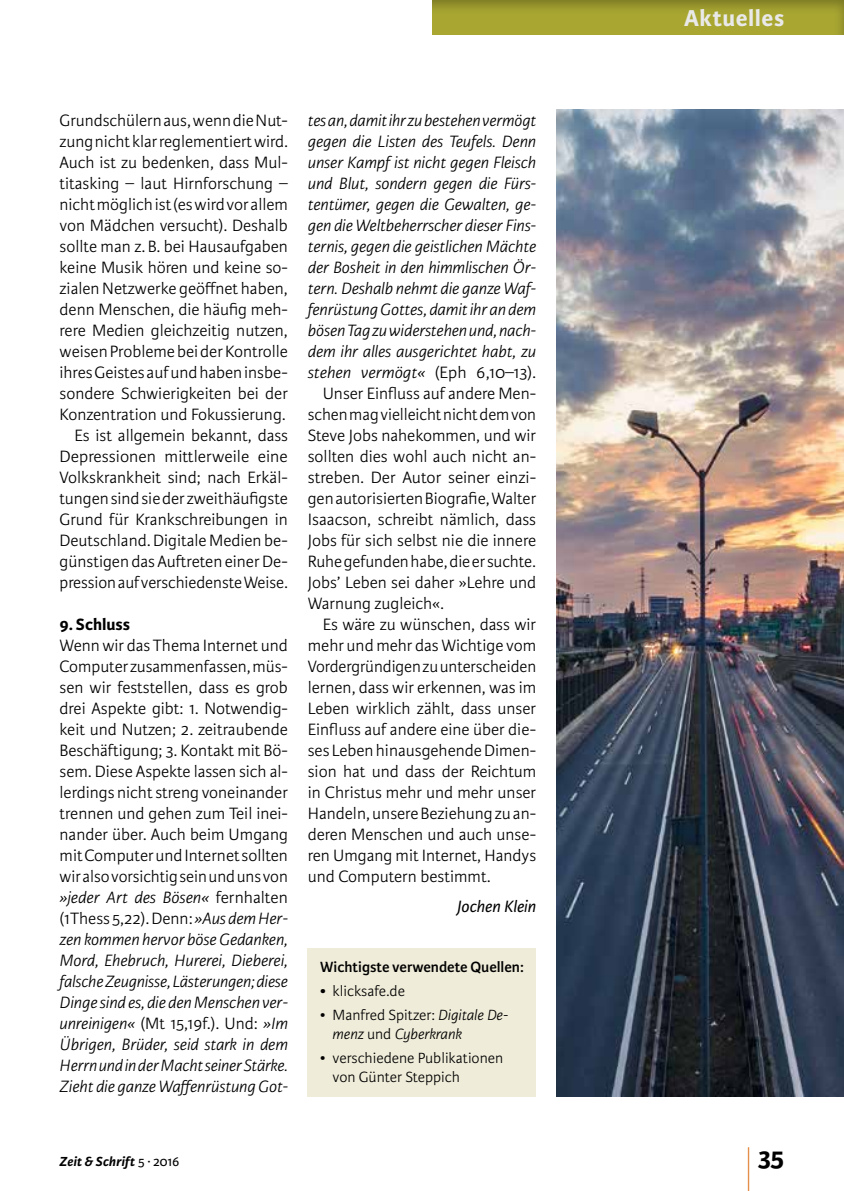
<style>
.page{position:relative;width:844px;height:1191px;background:#fff}
.page>*{position:absolute;margin:0;border:0;box-sizing:border-box;transform-origin:0 0}
.t1{font:300 59.5px "Karmina Sans Basic";color:#dd6d11;scale:.29 1}
.t2{font:700 28px "Karmina Sans Basic";color:#000}
.t3{font:700 24.5px "Karmina Sans Basic";letter-spacing:.025em;color:#e9e9e9}
.t4{font:300 17.5px/21px "Karmina Sans Basic";color:#000;text-align:right}
.t5{font:italic 300 17.5px "Karmina Sans Basic";color:#000}
.t6{font:italic 17.5px "Karmina Sans Basic";color:#000}
.t7{font:700 17.5px "Karmina Sans Basic";color:#000}
.t8{font:300 15.75px/18.9px "Karmina Sans Basic";color:#000}
.t9{font:italic 300 15.75px/18.9px "Karmina Sans Basic";color:#000}
.t10{font:600 15.75px "Karmina Sans Basic";color:#000}
.t11{font:italic 700 14px "Karmina Sans Basic";letter-spacing:.015em;color:#000}
.s1{font-style:italic}
.s2{font-style:normal}
.s3{font-weight:600}
.s4{font-weight:400;font-style:normal}
</style>
<div class="page">
<div style="left:308px;top:947px;width:228px;height:149px;background:#efecd9"></div>
<div style="left:430px;top:0;width:413px;height:35px;background:#000;opacity:.3"></div>
<img style="left:556px;top:109px;width:287px;height:987px">
<p class="t4" style="left:60px;top:110px;width:230px">Grundschülern aus, wenn die Nut&shy;zung nicht klar reglementiert wird.<br>Auch ist zu bedenken, dass Mul&shy;titasking – laut Hirnforschung – nicht möglich ist (es wird vor allem von Mädchen versucht). Deshalb sollte man z.B. bei Hausaufgaben keine Musik hören und keine so&shy;zialen Netzwerke geöffnet haben, denn Menschen, die häufig meh&shy;rere Medien gleichzeitig nutzen, weisen Probleme bei der Kontrolle ihres Geistes auf und haben insbe&shy;sondere Schwierigkeiten bei der Konzentration und Fokussierung.<br>Es ist allgemein bekannt, dass Depressionen mittlerweile eine Volkskrankheit sind; nach Erkäl&shy;tungen sind sie der zweithäufigste Grund für Krankschreibungen in Deutschland. Digitale Medien be&shy;günstigen das Auftreten einer De&shy;pression auf verschiedenste Weise.</p>
<p class="t7" style="left:60px;top:614px;width:72px">9. Schluss</p>
<p class="t4" style="left:60px;top:635px;width:230px;text-align:justify">Wenn wir das Thema Internet und Computer zusammenfassen, müs&shy;sen wir feststellen, dass es grob drei Aspekte gibt: 1. Notwendig&shy;keit und Nutzen; 2. zeitraubende Beschäftigung; 3. Kontakt mit Bö&shy;sem. Diese Aspekte lassen sich al&shy;lerdings nicht streng voneinander trennen und gehen zum Teil inei&shy;nander über. Auch beim Umgang mit Computer und Internet sollten wir also vorsichtig sein und uns von <span class="s1">»jeder Art des Bösen«</span> fernhalten (1Thess 5,22). Denn: <span class="s1">»Aus dem Her&shy;zen kommen hervor böse Gedanken, Mord, Ehebruch, Hurerei, Dieberei, falsche Zeugnisse, Lästerungen; diese Dinge sind es, die den Menschen ver&shy;unreinigen«</span> (Mt 15,19f.). Und: <span class="s1">»Im Übrigen, Brüder, seid stark in dem Herrn und in der Macht seiner Stärke.<br>Zieht die ganze Waffenrüstung Got-</span></p>
<p class="t5" style="left:308px;top:111px;width:230px">tes an, damit ihr zu bestehen vermögt</p>
<p class="t5" style="left:308px;top:132px;width:230px">gegen die Listen des Teufels. Denn</p>
<p class="t5" style="left:308px;top:153px;width:230px">unser Kampf ist nicht gegen Fleisch</p>
<p class="t5" style="left:308px;top:174px;width:230px">und Blut, sondern gegen die Fürs-</p>
<p class="t5" style="left:308px;top:195px;width:230px">tentümer, gegen die Gewalten, ge-</p>
<p class="t5" style="left:308px;top:216px;width:230px">gen die Weltbeherrscher dieser Fins-</p>
<p class="t5" style="left:308px;top:237px;width:230px">ternis, gegen die geistlichen Mächte</p>
<p class="t5" style="left:308px;top:258px;width:230px">der Bosheit in den himmlischen Ör-</p>
<p class="t5" style="left:308px;top:279px;width:230px">tern. Deshalb nehmt die ganze Waf-</p>
<p class="t5" style="left:308px;top:300px;width:230px">fenrüstung Gottes, damit ihr an dem</p>
<p class="t5" style="left:308px;top:321px;width:230px">bösen Tag zu widerstehen und, nach-</p>
<p class="t5" style="left:308px;top:342px;width:230px">dem ihr alles ausgerichtet habt, zu</p>
<p class="t5" style="left:308px;top:363px;width:230px">stehen vermögt« <span class="s2">(Eph 6,10–13).</span></p>
<p class="t4" style="left:322px;top:383px;width:215px">Unser Einfluss auf andere Men-</p>
<p class="t4" style="left:308px;top:404px;width:230px">schen mag vielleicht nicht dem von</p>
<p class="t4" style="left:308px;top:425px;width:230px">Steve Jobs nahekommen, und wir</p>
<p class="t4" style="left:308px;top:446px;width:230px">sollten dies wohl auch nicht an-</p>
<p class="t4" style="left:308px;top:467px;width:230px">streben. Der Autor seiner einzi-</p>
<p class="t4" style="left:308px;top:488px;width:230px">gen autorisierten Biografie, Walter</p>
<p class="t4" style="left:308px;top:509px;width:230px">Isaacson, schreibt nämlich, dass</p>
<p class="t4" style="left:308px;top:530px;width:230px">Jobs für sich selbst nie die innere</p>
<p class="t4" style="left:308px;top:551px;width:229px">Ruhe gefunden habe, die er suchte.</p>
<p class="t4" style="left:308px;top:572px;width:230px">Jobs’ Leben sei daher »Lehre und</p>
<p class="t4" style="left:308px;top:593px;width:138px">Warnung zugleich«.</p>
<p class="t4" style="left:322px;top:614px;width:215px">Es wäre zu wünschen, dass wir</p>
<p class="t4" style="left:308px;top:635px;width:230px">mehr und mehr das Wichtige vom</p>
<p class="t4" style="left:308px;top:656px;width:230px">Vordergründigen zu unterscheiden</p>
<p class="t4" style="left:308px;top:677px;width:230px">lernen, dass wir erkennen, was im</p>
<p class="t4" style="left:308px;top:698px;width:230px">Leben wirklich zählt, dass unser</p>
<p class="t4" style="left:308px;top:719px;width:230px">Einfluss auf andere eine über die-</p>
<p class="t4" style="left:308px;top:740px;width:230px">ses Leben hinausgehende Dimen-</p>
<p class="t4" style="left:308px;top:761px;width:230px">sion hat und dass der Reichtum</p>
<p class="t4" style="left:308px;top:782px;width:230px">in Christus mehr und mehr unser</p>
<p class="t4" style="left:308px;top:803px;width:230px">Handeln, unsere Beziehung zu an-</p>
<p class="t4" style="left:308px;top:824px;width:230px">deren Menschen und auch unse-</p>
<p class="t4" style="left:308px;top:845px;width:230px">ren Umgang mit Internet, Handys</p>
<p class="t4" style="left:308px;top:866px;width:184px">und Computern bestimmt.</p>
<p class="t6" style="left:457px;top:897px;width:80px">Jochen Klein</p>
<p class="t10" style="left:320px;top:958px;width:205px">Wichtigste verwendete Quellen:</p>
<p class="t8" style="left:320px;top:981px;width:86px"><span class="s3">•</span> klicksafe.de</p>
<p class="t9" style="left:332px;top:1005px;width:177px;text-indent:-12px"><span class="s2">• Manfred Spitzer:</span> Digitale De&shy;menz <span class="s2">und</span> Cyberkrank</p>
<p class="t8" style="left:332px;top:1048px;width:172px;text-indent:-12px">• verschiedene Publikationen von Günter Steppich</p>
<h3 class="t3" style="left:683px;top:4px;width:102px">Aktuelles</h3>
<h1 class="t1" style="left:746px;top:1140px;width:17px">|</h1>
<p class="t11" style="left:60px;top:1153px;width:121px">Zeit &amp; Schrift <span class="s4">5 ∙ 2016</span></p>
<h2 class="t2" style="left:758px;top:1141px;width:28px">35</h2>
</div>
